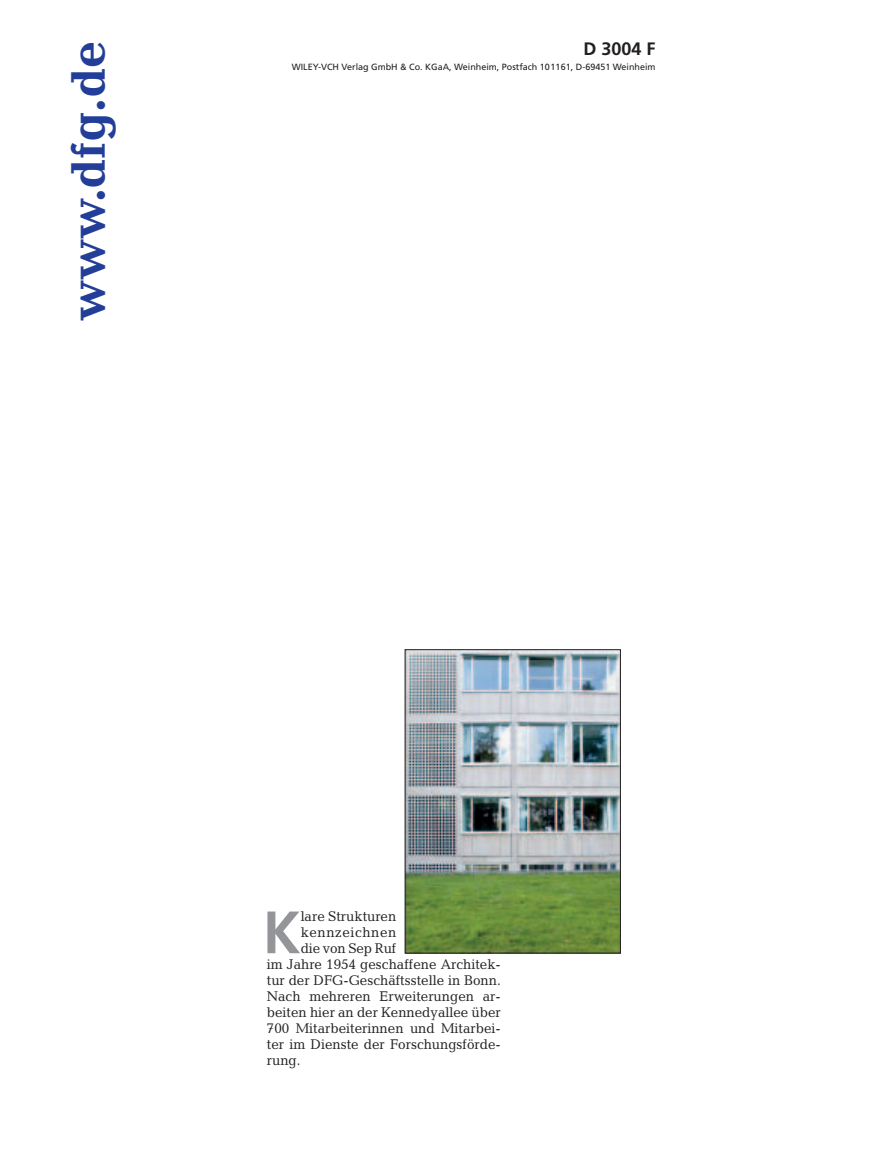
<style>
.page{position:relative;width:893px;height:1149px;background:#fff}
.page>*{position:absolute;margin:0;border:0;box-sizing:border-box;transform-origin:0 0}
.t1{font:700 59.7px "Frutiger";color:#939598;scale:.95 1}
.t2{font:700 49.2px "Candida";color:#233e98}
.t3{font:700 18px "Frutiger";color:#231f20}
.t4{font:14.1px "Candida";color:#231f20;scale:.95 1}
.t5{font:14.1px "Candida";letter-spacing:.045em;color:#231f20;scale:.95 1}
.t6{font:9px "Frutiger";color:#231f20}
</style>
<div class="page">
<img style="left:407px;top:651px;width:212px;height:299px">
<div style="left:405px;top:649px;width:216px;height:303px;border:1px solid #231f20"></div>
<h2 class="t2" style="left:71px;top:321px;width:281px;rotate:-90deg">www.dfg.de</h2>
<p class="t3" style="left:584px;top:42px;width:74px">D 3004 F</p>
<p class="t6" style="left:292px;top:63px;width:365px">WILEY-VCH Verlag GmbH &amp; Co. KGaA, Weinheim, Postfach 101161, D-69451 Weinheim</p>
<h1 class="t1" style="left:263px;top:908px;width:41px">K</h1>
<p class="t4" style="left:301px;top:911px;width:102px">lare Strukturen</p>
<p class="t5" style="left:301px;top:927px;width:102px">kennzeichnen</p>
<p class="t4" style="left:301px;top:943px;width:102px">die von Sep Ruf</p>
<p class="t4" style="left:267px;top:959px;width:248px">im Jahre 1954 geschaffene Architek-</p>
<p class="t4" style="left:267px;top:975px;width:248px">tur der DFG-Geschäftsstelle in Bonn.</p>
<p class="t4" style="left:267px;top:991px;width:248px">Nach mehreren Erweiterungen ar-</p>
<p class="t4" style="left:267px;top:1007px;width:248px">beiten hier an der Kennedyallee über</p>
<p class="t4" style="left:267px;top:1023px;width:248px">700 Mitarbeiterinnen und Mitarbei-</p>
<p class="t4" style="left:267px;top:1039px;width:248px">ter im Dienste der Forschungsförde-</p>
<p class="t4" style="left:267px;top:1055px;width:37px">rung.</p>
</div>
